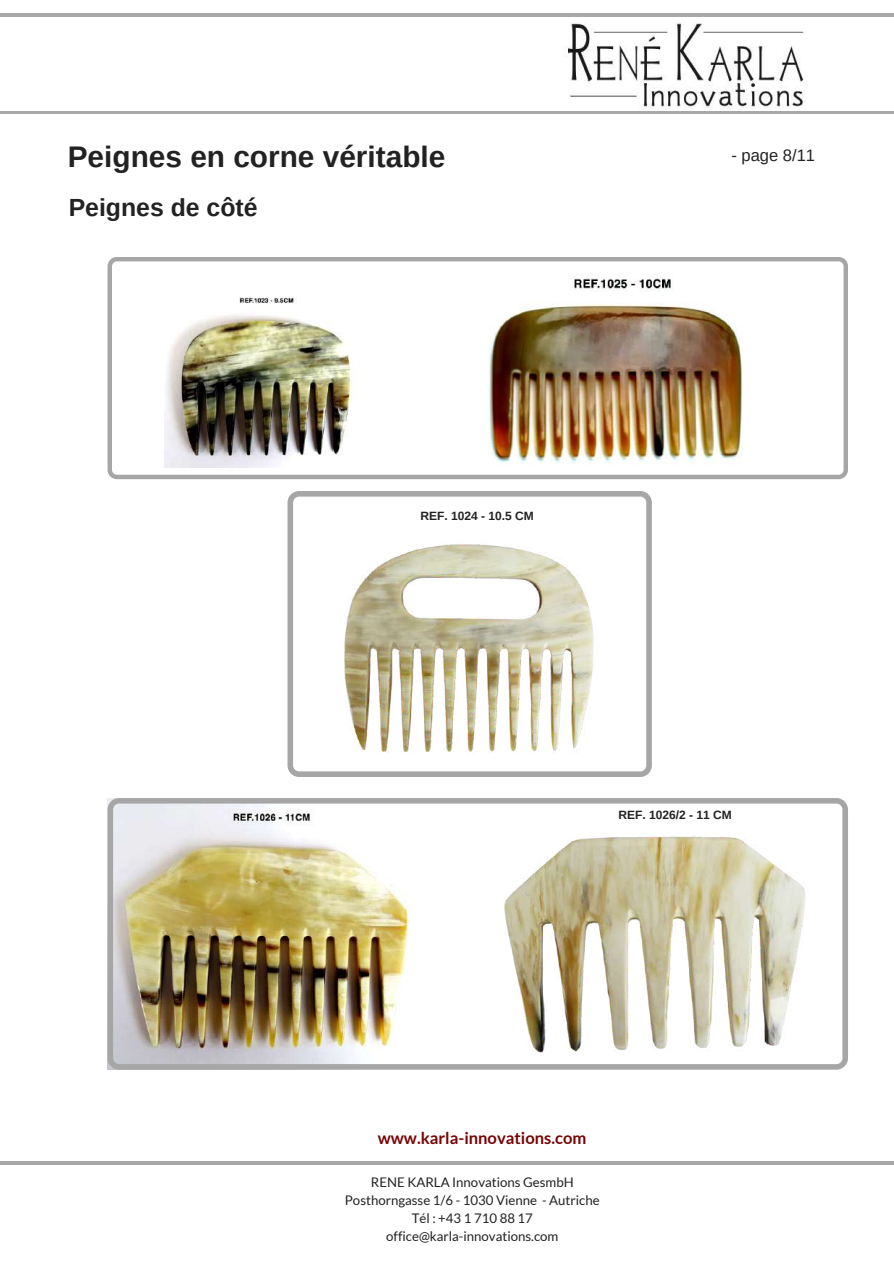
<style>
.page{position:relative;width:894px;height:1264px;background:#fff}
.page>*{position:absolute;margin:0;border:0;box-sizing:border-box;transform-origin:0 0}
.t1{font:700 29.85px "Arimo";color:#222}
.t2{font:700 24.75px "Arimo";color:#222}
.t3{font:700 16.5px "Lato";color:#780404}
.t4{font:16.5px "Arimo";color:#222}
.t5{font:13.2px/18px "Lato";color:#222;text-align:center}
.t6{font:700 12px "Arimo";color:#222}
</style>
<div class="page">
<svg style="left:287px;top:491px;width:364px;height:286px"></svg>
<svg style="left:107px;top:257px;width:740px;height:222px"></svg>
<img style="left:164px;top:287px;width:205px;height:180px">
<img style="left:319px;top:499px;width:282px;height:265px">
<img style="left:477px;top:268px;width:270px;height:199px">
<img style="left:506px;top:13px;width:369px;height:97px">
<hr style="left:0;top:14px;width:893px;height:2px;background:#a8a8a8">
<hr style="left:0;top:111px;width:893px;height:3px;background:#a8a8a8">
<hr style="left:0;top:1161px;width:893px;height:3px;background:#a8a8a8">
<img style="left:107px;top:798px;width:740px;height:271px">
<h1 class="t1" style="left:68px;top:140px;width:379px">Peignes en corne véritable</h1>
<h2 class="t2" style="left:69px;top:193px;width:190px">Peignes de côté</h2>
<p class="t4" style="left:731px;top:146px;width:85px">- page 8/11</p>
<p class="t6" style="left:420px;top:509px;width:115px">REF. 1024 - 10.5 CM</p>
<p class="t6" style="left:618px;top:808px;width:115px">REF. 1026/2 - 11 CM</p>
<p class="t3" style="left:377px;top:1127px;width:210px">www.karla-innovations.com</p>
<p class="t5" style="left:345px;top:1173px;width:256px">RENE KARLA Innovations GesmbH<br>Posthorngasse 1/6 - 1030 Vienne - Autriche<br>Tél : +43 1 710 88 17 office@karla-innovations.com</p>
</div>
